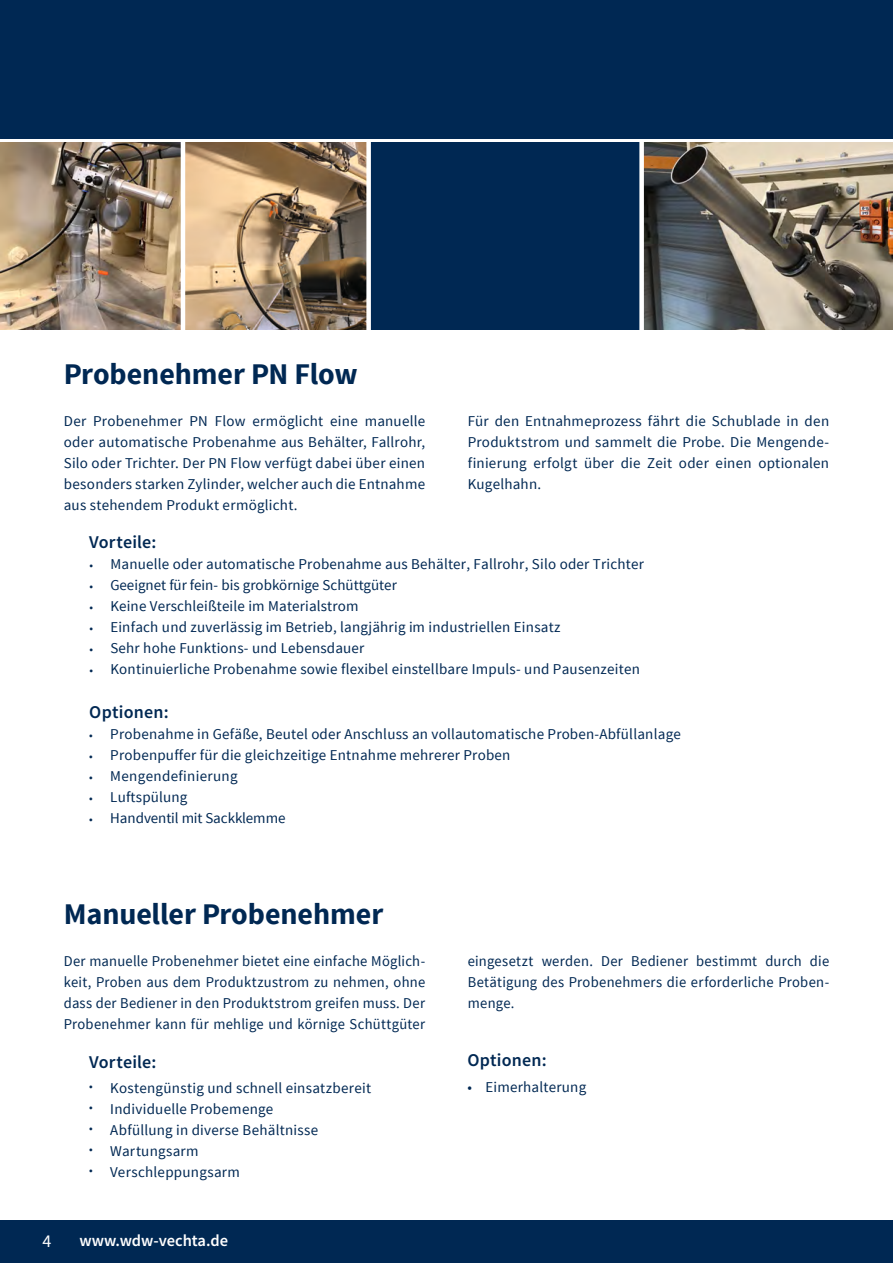
<style>
.page{position:relative;width:893px;height:1263px;background:#fff}
.page>*{position:absolute;margin:0;border:0;box-sizing:border-box;transform-origin:0 0}
.t1{font:700 30px "Source Sans Pro";letter-spacing:-.005em;color:#002853}
.t2{font:600 18px "Source Sans Pro";letter-spacing:.015em;color:#002853}
.t3{font:18px "Source Sans Pro";color:#fff}
.t4{font:600 16.5px "Source Sans Pro";color:#fff}
.t5{font:15px/21px "Source Sans Pro";letter-spacing:.015em;color:#002853;text-align:justify}
.t6{font:15px "Source Sans Pro";letter-spacing:-.005em;color:#002853}
.s1{font-size:12px}
</style>
<div class="page">
<div style="left:0;top:1220px;width:893px;height:43px;background:#002853"></div>
<div style="left:0;top:142px;width:893px;height:188px;background:#002853"></div>
<img style="left:644px;top:143px;width:248px;height:187px">
<img style="left:0;top:142px;width:181px;height:188px">
<div style="left:0;top:0;width:893px;height:138px;background:#002853"></div>
<img style="left:185px;top:142px;width:181px;height:188px">
<div style="left:639px;top:140px;width:5px;height:194px;background:#fff"></div>
<hr style="left:181px;top:140px;width:4px;height:194px;background:#fff">
<div style="left:366px;top:140px;width:5px;height:194px;background:#fff"></div>
<h1 class="t1" style="left:64px;top:355px;width:295px">Probenehmer PN Flow</h1>
<p class="t5" style="left:64px;top:411px;width:363px">Der Probenehmer PN Flow ermöglicht eine manuelle oder automatische Probenahme aus Behälter, Fallrohr, Silo oder Trichter. Der PN Flow verfügt dabei über einen besonders starken Zylinder, welcher auch die Entnahme aus stehendem Produkt ermöglicht.</p>
<p class="t5" style="left:468px;top:411px;width:363px">Für den Entnahmeprozess fährt die Schublade in den Produktstrom und sammelt die Probe. Die Mengende&shy;finierung erfolgt über die Zeit oder einen optionalen Kugelhahn.</p>
<p class="t2" style="left:89px;top:530px;width:69px">Vorteile:</p>
<p class="t5" style="left:89px;top:554px;width:556px"><span class="s1">•</span> Manuelle oder automatische Probenahme aus Behälter, Fallrohr, Silo oder Trichter</p>
<p class="t5" style="left:89px;top:575px;width:309px"><span class="s1">•</span> Geeignet für fein- bis grobkörnige Schüttgüter</p>
<p class="t5" style="left:89px;top:596px;width:271px"><span class="s1">•</span> Keine Verschleißteile im Materialstrom</p>
<p class="t5" style="left:89px;top:617px;width:473px"><span class="s1">•</span> Einfach und zuverlässig im Betrieb, langjährig im industriellen Einsatz</p>
<p class="t5" style="left:89px;top:638px;width:277px"><span class="s1">•</span> Sehr hohe Funktions- und Lebensdauer</p>
<p class="t5" style="left:89px;top:659px;width:552px"><span class="s1">•</span> Kontinuierliche Probenahme sowie flexibel einstellbare Impuls- und Pausenzeiten</p>
<p class="t2" style="left:89px;top:700px;width:81px">Optionen:</p>
<p class="t5" style="left:89px;top:724px;width:593px"><span class="s1">•</span> Probenahme in Gefäße, Beutel oder Anschluss an vollautomatische Proben-Abfüllanlage</p>
<p class="t5" style="left:89px;top:745px;width:423px"><span class="s1">•</span> Probenpuffer für die gleichzeitige Entnahme mehrerer Proben</p>
<p class="t5" style="left:89px;top:766px;width:150px"><span class="s1">•</span> Mengendefinierung</p>
<p class="t5" style="left:89px;top:787px;width:100px"><span class="s1">•</span> Luftspülung</p>
<p class="t6" style="left:89px;top:809px;width:198px"><span class="s1">•</span> Handventil mit Sackklemme</p>
<h1 class="t1" style="left:64px;top:894px;width:321px">Manueller Probenehmer</h1>
<p class="t5" style="left:64px;top:950px;width:363px">Der manuelle Probenehmer bietet eine einfache Möglich&shy;keit, Proben aus dem Produktzustrom zu nehmen, ohne dass der Bediener in den Produktstrom greifen muss. Der Probenehmer kann für mehlige und körnige Schüttgüter</p>
<p class="t5" style="left:468px;top:950px;width:363px">eingesetzt werden. Der Bediener bestimmt durch die Betätigung des Probenehmers die erforderliche Proben&shy;menge.</p>
<p class="t2" style="left:89px;top:1050px;width:69px">Vorteile:</p>
<p class="t5" style="left:89px;top:1078px;width:283px"><sup>•</sup> Kostengünstig und schnell einsatzbereit</p>
<p class="t5" style="left:89px;top:1099px;width:186px"><sup>•</sup> Individuelle Probemenge</p>
<p class="t5" style="left:89px;top:1120px;width:230px"><sup>•</sup> Abfüllung in diverse Behältnisse</p>
<p class="t5" style="left:89px;top:1141px;width:111px"><sup>•</sup> Wartungsarm</p>
<p class="t5" style="left:89px;top:1162px;width:152px"><sup>•</sup> Verschleppungsarm</p>
<p class="t2" style="left:467px;top:1049px;width:81px">Optionen:</p>
<p class="t5" style="left:468px;top:1076px;width:120px">• Eimerhalterung</p>
<p class="t3" style="left:43px;top:1229px;width:10px">4</p>
<p class="t4" style="left:80px;top:1229px;width:150px">www.wdw-vechta.de</p>
</div>
